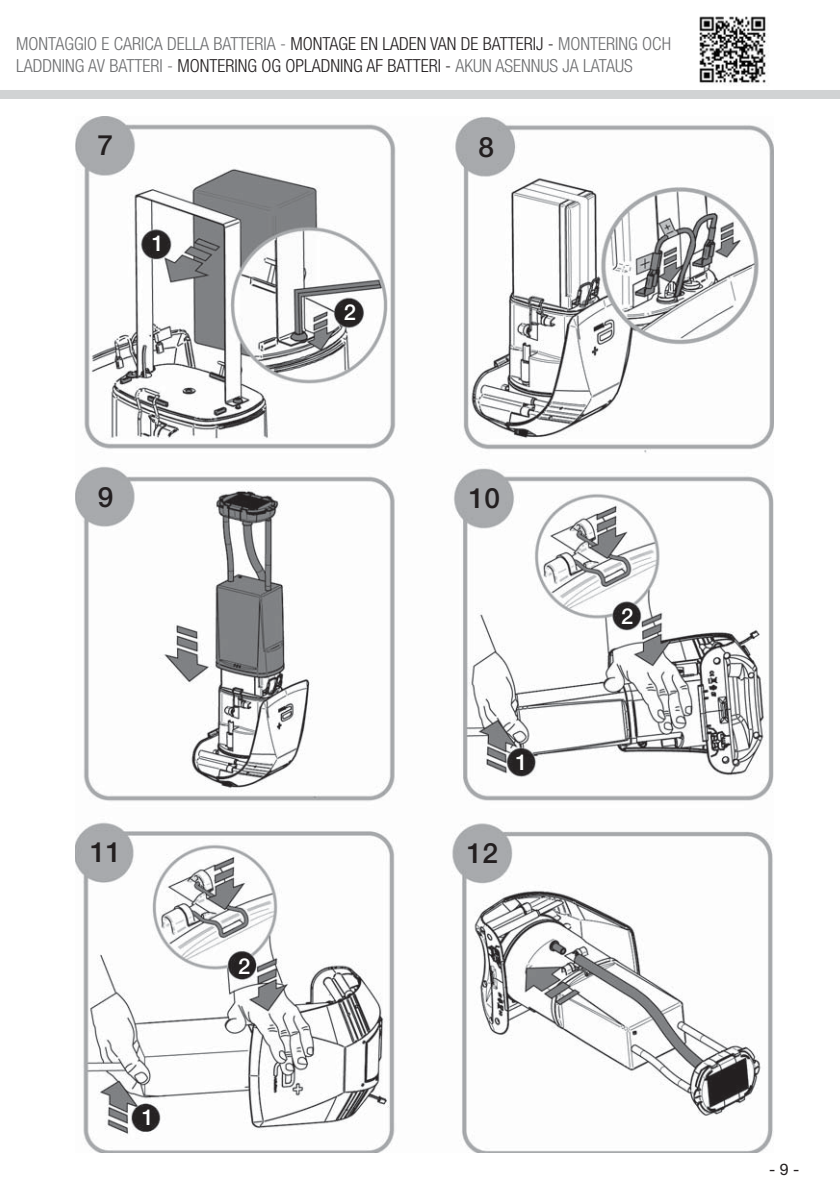
<style>
.page{position:relative;width:840px;height:1191px;background:#fff}
.page>*{position:absolute;margin:0;border:0;box-sizing:border-box;transform-origin:0 0}
.t1{font:500 28px "Helvetica Neue LT Std";color:#231f20}
.t2{font:500 22px "Helvetica Neue LT Std";color:#fff}
.t3{font:300 condensed 18px/22px "Helvetica Neue LT Std";color:#6d6e70}
.t4{font:16px "Helvetica Neue LT Std";color:#231f20}
.s1{color:#231f20}
</style>
<div class="page">
<img style="left:75px;top:116px;width:698px;height:1036px">
<div style="left:0;top:90px;width:839px;height:9px;background:#d1d3d4"></div>
<img style="left:699px;top:16px;width:68px;height:69px">
<p class="t3" style="left:16px;top:35px;width:656px">MONTAGGIO E CARICA DELLA BATTERIA - <span class="s1">MONTAGE EN LADEN VAN DE BATTERIJ -</span> MONTERING OCH<br>LADDNING AV BATTERI - <span class="s1">MONTERING OG OPLADNING AF BATTERI -</span> AKUN ASENNUS JA LATAUS</p>
<h1 class="t1" style="left:97px;top:135px;width:17px">7</h1>
<h1 class="t1" style="left:478px;top:137px;width:17px">8</h1>
<p class="t2" style="left:152px;top:235px;width:14px">1</p>
<p class="t2" style="left:344px;top:304px;width:14px">2</p>
<h1 class="t1" style="left:98px;top:487px;width:17px">9</h1>
<h1 class="t1" style="left:468px;top:488px;width:33px">10</h1>
<p class="t2" style="left:620px;top:608px;width:14px">2</p>
<p class="t2" style="left:515px;top:754px;width:14px">1</p>
<h1 class="t1" style="left:90px;top:842px;width:33px">11</h1>
<h1 class="t1" style="left:466px;top:843px;width:33px">12</h1>
<p class="t2" style="left:238px;top:958px;width:14px">2</p>
<p class="t2" style="left:142px;top:1109px;width:14px">1</p>
<p class="t4" style="left:768px;top:1164px;width:32px">- 9 -</p>
</div>
